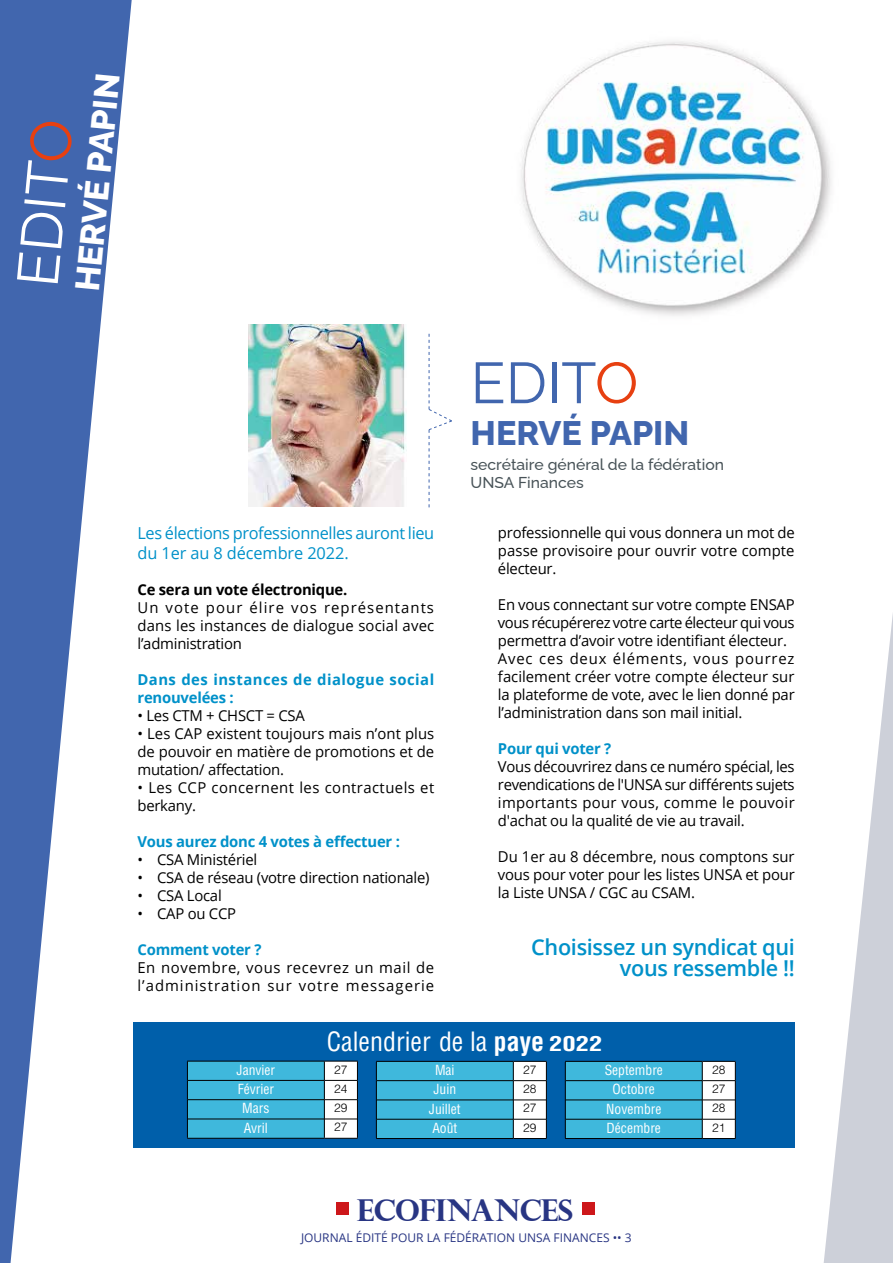
<style>
.page{position:relative;width:893px;height:1263px;background:#fff}
.page>*{position:absolute;margin:0;border:0;box-sizing:border-box;transform-origin:0 0}
.t1{font:57.6px "Raleway";color:#4166ae}
.t2{font:57.6px "Raleway";color:#fff}
.t3{font:800 34.05px "Raleway";color:#4166ae}
.t4{font:800 34.05px "Raleway";color:#fff}
.t5{font:700 30.15px "Perpetua Titling";letter-spacing:-.02em;color:#283583}
.t6{font:condensed 25.95px "Helvetica LT Std";color:#fff}
.t7{font:600 21.9px/21px "Open Sans";letter-spacing:-.015em;color:#0091c9;text-align:right}
.t8{font:16.5px/19.8px "Open Sans";letter-spacing:-.02em;color:#0091c9}
.t9{font:500 15.75px/17.7px "Raleway";color:#485358}
.t10{font:15px/18px "Open Sans";letter-spacing:-.015em;color:#000;text-align:justify}
.t11{font:15px/18px "Open Sans";letter-spacing:.07em;color:#000}
.t12{font:700 15px "Open Sans";letter-spacing:-.015em;color:#0091c9}
.t13{font:700 15px/18px "Open Sans";letter-spacing:.03em;color:#0091c9}
.t14{font:15px/18px "Open Sans";letter-spacing:.03em;color:#000}
.t15{font:700 15px "Open Sans";letter-spacing:-.015em;color:#000}
.t16{font:condensed 13.65px "Helvetica LT Std";color:#fff}
.t17{font:12px "Open Sans";color:#283583}
.t18{font:300 12px "Helvetica LT Std";color:#000}
.s1{color:#e74011}
.s2{font-weight:700}
.s3{font-weight:700;font-size:20.1px}
</style>
<div class="page">
<div style="left:336px;top:1203px;width:12px;height:12px;background:#cd171a"></div>
<div style="left:582px;top:1203px;width:12px;height:12px;background:#cd171a"></div>
<svg style="left:823px;top:614px;width:70px;height:649px"></svg>
<svg style="left:0;top:0;width:132px;height:1263px;fill:#4166ae"></svg>
<svg style="left:428px;top:334px;width:24px;height:173px"></svg>
<img style="left:248px;top:324px;width:159px;height:182px">
<div style="left:133px;top:1022px;width:662px;height:126px;background:#005faa"></div>
<hr style="left:187px;top:1138px;width:137px;height:1px;background:#000">
<hr style="left:324px;top:1138px;width:34px;height:1px;background:#000">
<svg style="left:187px;top:1061px;width:171px;height:77px;background:#5db8d3"></svg>
<hr style="left:376px;top:1138px;width:137px;height:1px;background:#000">
<hr style="left:513px;top:1138px;width:34px;height:1px;background:#000">
<svg style="left:376px;top:1061px;width:171px;height:77px;background:#5db8d3"></svg>
<hr style="left:702px;top:1138px;width:34px;height:1px;background:#000">
<svg style="left:565px;top:1061px;width:171px;height:77px;background:#5db9d4"></svg>
<hr style="left:565px;top:1138px;width:137px;height:1px;background:#000">
<img style="left:521px;top:41px;width:310px;height:275px">
<h2 class="t4" style="left:59px;top:288px;width:220px;rotate:-84deg">HERVÉ PAPIN</h2>
<h1 class="t2" style="left:-9px;top:281px;width:169px;rotate:-84deg">EDIT<span class="s1">O</span></h1>
<p class="t8" style="left:137px;top:523px;width:298px">Les élections professionnelles auront lieu du 1er au 8 décembre 2022.</p>
<p class="t15" style="left:137px;top:579px;width:211px">Ce sera un vote électronique.</p>
<p class="t10" style="left:137px;top:598px;width:298px">Un vote pour élire vos représentants dans les instances de dialogue social avec l’administration</p>
<p class="t13" style="left:137px;top:670px;width:298px">Dans des instances de dialogue social renouvelées :</p>
<p class="t10" style="left:137px;top:706px;width:169px">• Les CTM + CHSCT = CSA</p>
<p class="t10" style="left:137px;top:724px;width:298px">• Les CAP existent toujours mais n’ont plus de pouvoir en matière de promotions et de mutation/ affectation.</p>
<p class="t14" style="left:137px;top:778px;width:298px">• Les CCP concernent les contractuels et berkany.</p>
<p class="t12" style="left:137px;top:831px;width:264px">Vous aurez donc 4 votes à effectuer :</p>
<p class="t10" style="left:137px;top:850px;width:121px">• CSA Ministériel</p>
<p class="t10" style="left:137px;top:868px;width:294px">• CSA de réseau (votre direction nationale)</p>
<p class="t10" style="left:137px;top:886px;width:86px">• CSA Local</p>
<p class="t10" style="left:137px;top:904px;width:100px">• CAP ou CCP</p>
<p class="t12" style="left:137px;top:939px;width:125px">Comment voter ?</p>
<p class="t11" style="left:137px;top:958px;width:298px">En novembre, vous recevrez un mail de l’administration sur votre messagerie</p>
<h1 class="t1" style="left:471px;top:337px;width:169px">EDIT<span class="s1">O</span></h1>
<h2 class="t3" style="left:471px;top:406px;width:220px">HERVÉ PAPIN</h2>
<p class="t9" style="left:471px;top:454px;width:255px">secrétaire général de la fédération<br>UNSA Finances</p>
<p class="t10" style="left:498px;top:523px;width:298px">professionnelle qui vous donnera un mot de passe provisoire pour ouvrir votre compte électeur.</p>
<p class="t10" style="left:498px;top:595px;width:298px;text-align:left">En vous connectant sur votre compte ENSAP vous récupérerez votre carte électeur qui vous permettra d’avoir votre identifiant électeur.<br>Avec ces deux éléments, vous pourrez facilement créer votre compte électeur sur la plateforme de vote, avec le lien donné par l’administration dans son mail initial.</p>
<p class="t12" style="left:498px;top:738px;width:115px">Pour qui voter ?</p>
<p class="t10" style="left:498px;top:757px;width:298px">Vous découvrirez dans ce numéro spécial, les revendications de l'UNSA sur différents sujets importants pour vous, comme le pouvoir d'achat ou la qualité de vie au travail.</p>
<p class="t10" style="left:498px;top:847px;width:298px">Du 1er au 8 décembre, nous comptons sur vous pour voter pour les listes UNSA et pour la Liste UNSA / CGC au CSAM.</p>
<h3 class="t7" style="left:531px;top:936px;width:265px">Choisissez un syndicat qui vous ressemble !!</h3>
<h3 class="t6" style="left:327px;top:1025px;width:277px">Calendrier de la <span class="s2">paye</span> <span class="s3">2022</span></h3>
<p class="t16" style="left:237px;top:1061px;width:40px">Janvier</p>
<p class="t18" style="left:334px;top:1062px;width:15px">27</p>
<p class="t16" style="left:238px;top:1080px;width:38px">Février</p>
<p class="t18" style="left:334px;top:1081px;width:15px">24</p>
<p class="t16" style="left:242px;top:1100px;width:29px">Mars</p>
<p class="t18" style="left:334px;top:1100px;width:15px">29</p>
<p class="t16" style="left:244px;top:1119px;width:25px">Avril</p>
<p class="t18" style="left:334px;top:1120px;width:15px">27</p>
<p class="t16" style="left:435px;top:1061px;width:21px">Mai</p>
<p class="t18" style="left:523px;top:1062px;width:15px">27</p>
<p class="t16" style="left:433px;top:1081px;width:24px">Juin</p>
<p class="t18" style="left:523px;top:1081px;width:15px">28</p>
<p class="t16" style="left:429px;top:1100px;width:33px">Juillet</p>
<p class="t18" style="left:523px;top:1101px;width:15px">27</p>
<p class="t16" style="left:432px;top:1119px;width:26px">Août</p>
<p class="t18" style="left:523px;top:1120px;width:15px">29</p>
<p class="t16" style="left:605px;top:1061px;width:60px">Septembre</p>
<p class="t18" style="left:712px;top:1062px;width:15px">28</p>
<p class="t16" style="left:613px;top:1081px;width:44px">Octobre</p>
<p class="t18" style="left:712px;top:1081px;width:15px">27</p>
<p class="t16" style="left:606px;top:1100px;width:57px">Novembre</p>
<p class="t18" style="left:712px;top:1101px;width:15px">28</p>
<p class="t16" style="left:607px;top:1119px;width:56px">Décembre</p>
<p class="t18" style="left:712px;top:1120px;width:15px">21</p>
<h3 class="t5" style="left:357px;top:1191px;width:218px">ECOFINANCES</h3>
<p class="t17" style="left:301px;top:1229px;width:332px">JOURNAL ÉDITÉ POUR LA FÉDÉRATION UNSA FINANCES •• 3</p>
</div>
